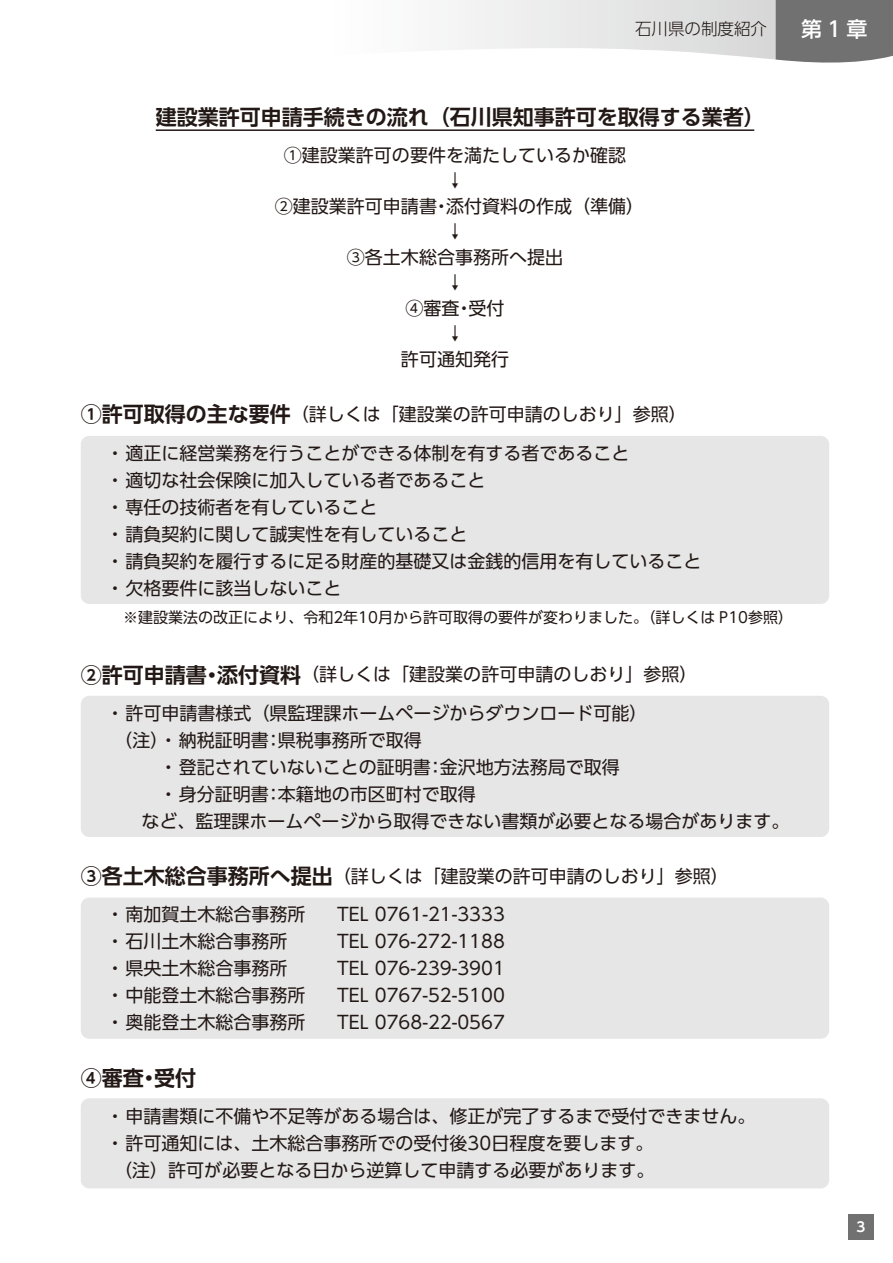
<style>
.page{position:relative;width:893px;height:1263px;background:#fff}
.page>*{position:absolute;margin:0;border:0;box-sizing:border-box;transform-origin:0 0}
.t1{font:700 21px "UD Shin Go Pr 6 De";color:#221815}
.t2{font:500 21px "UD Shin Go Pr 6";color:#fff}
.t3{font:18px/25.5px "UD Shin Go Pr 6";color:#221815}
.t4{font:300 16.5px "UD Shin Go Pr 6";color:#221815}
.t5{font:15px "UD Shin Go Pr 6";color:#221815}
.t6{font:700 13.5px "UD Shin Go Pr 6 De";color:#fff}
.s1{font-family:"UD Shin Go Pr 6 De";font-weight:700;font-size:21px}
</style>
<div class="page">
<div style="left:81px;top:436px;width:748px;height:168px;background:#e6e6e6;border-radius:9px"></div>
<div style="left:81px;top:696px;width:748px;height:141px;background:#e6e6e6;border-radius:9px"></div>
<div style="left:81px;top:897px;width:748px;height:142px;background:#e6e6e6;border-radius:9px"></div>
<div style="left:81px;top:1098px;width:748px;height:90px;background:#e6e6e6;border-radius:9px"></div>
<hr style="left:156px;top:129px;width:598px;height:2px;background:#221815">
<div style="left:848px;top:1214px;width:26px;height:25px;background:#727171"></div>
<svg style="left:458px;top:0;width:435px;height:63px"></svg>
<p class="t4" style="left:635px;top:15px;width:133px">石川県の制度紹介</p>
<p class="t2" style="left:801px;top:12px;width:68px">第1章</p>
<p class="t1" style="left:156px;top:100px;width:610px">建設業許可申請手続きの流れ（石川県知事許可を取得する業者）</p>
<p class="t3" style="left:275px;top:142px;width:370px;text-align:center">①建設業許可の要件を満たしているか確認<br>↓<br>②建設業許可申請書・添付資料の作成（準備）↓<br>③各土木総合事務所へ提出<br>↓<br>④審査・受付<br>↓<br>許可通知発行</p>
<p class="t3" style="left:106px;top:395px;width:582px;line-height:38.2px;text-indent:-25px"><span class="s1">①許可取得の主な要件</span>（詳しくは「建設業の許可申請のしおり」参照）・適正に経営業務を行うことができる体制を有する者であること</p>
<p class="t3" style="left:106px;top:466px;width:597px;line-height:27px">・適切な社会保険に加入している者であること<br>・専任の技術者を有していること<br>・請負契約に関して誠実性を有していること<br>・請負契約を履行するに足る財産的基礎又は金銭的信用を有していること・欠格要件に該当しないこと</p>
<p class="t5" style="left:123px;top:605px;width:671px">※建設業法の改正により、令和2年10月から許可取得の要件が変わりました。（詳しくは P10参照）</p>
<p class="t3" style="left:106px;top:655px;width:593px;line-height:38.2px;text-indent:-25px"><span class="s1">②許可申請書・添付資料</span>（詳しくは「建設業の許可申請のしおり」参照）・許可申請書様式（県監理課ホームページからダウンロード可能）</p>
<p class="t3" style="left:123px;top:726px;width:667px;line-height:27px;text-indent:-9px">（注）・納税証明書：県税事務所で取得<br>　　・登記されていないことの証明書：金沢地方法務局で取得<br>　　・身分証明書：本籍地の市区町村で取得<br>　など、監理課ホームページから取得できない書類が必要となる場合があります。</p>
<p class="t3" style="left:106px;top:857px;width:624px;line-height:38.2px;text-indent:-25px"><span class="s1">③各土木総合事務所へ提出</span>（詳しくは「建設業の許可申請のしおり」参照）・南加賀土木総合事務所</p>
<p class="t3" style="left:337px;top:901px;width:169px">TEL 0761-21-3333</p>
<p class="t3" style="left:106px;top:928px;width:183px">・石川土木総合事務所</p>
<p class="t3" style="left:337px;top:928px;width:169px">TEL 076-272-1188</p>
<p class="t3" style="left:106px;top:955px;width:183px">・県央土木総合事務所</p>
<p class="t3" style="left:337px;top:955px;width:169px">TEL 076-239-3901</p>
<p class="t3" style="left:106px;top:982px;width:201px">・中能登土木総合事務所</p>
<p class="t3" style="left:337px;top:982px;width:169px">TEL 0767-52-5100</p>
<p class="t3" style="left:106px;top:1009px;width:201px">・奥能登土木総合事務所</p>
<p class="t3" style="left:337px;top:1009px;width:169px">TEL 0768-22-0567</p>
<p class="t1" style="left:81px;top:1061px;width:117px">④審査・受付</p>
<p class="t3" style="left:106px;top:1103px;width:651px">・申請書類に不備や不足等がある場合は、修正が完了するまで受付できません。</p>
<p class="t3" style="left:106px;top:1130px;width:549px">・許可通知には、土木総合事務所での受付後30日程度を要します。</p>
<p class="t3" style="left:114px;top:1157px;width:541px">（注）許可が必要となる日から逆算して申請する必要があります。</p>
<p class="t6" style="left:857px;top:1216px;width:10px">3</p>
</div>
